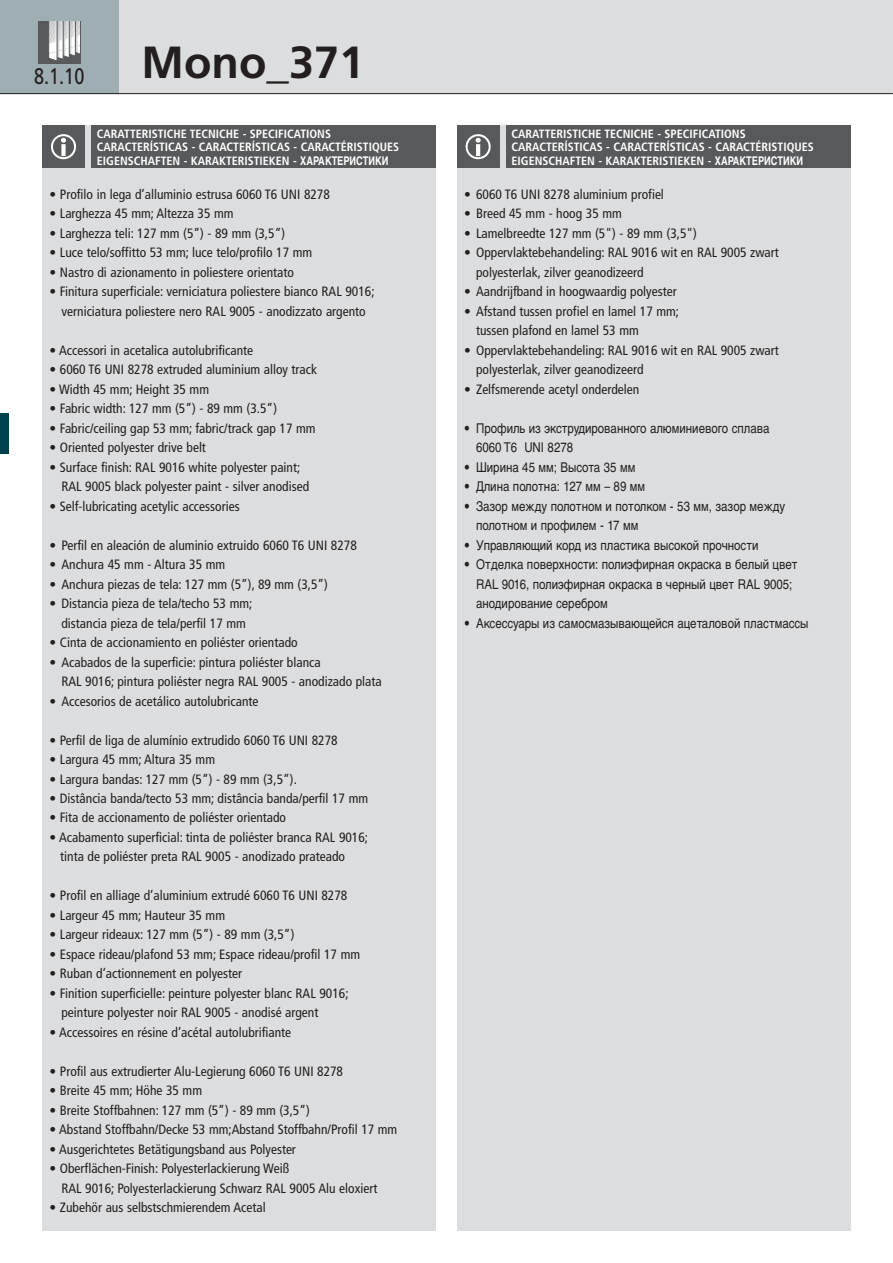
<style>
.page{position:relative;width:893px;height:1263px;background:#fff}
.page>*{position:absolute;margin:0;border:0;box-sizing:border-box;transform-origin:0 0}
.t1{font:700 45px "Frutiger";color:#231f20}
.t2{font:22.5px "Frutiger";color:#231f20;scale:.8 1}
.t3{font:condensed 13.5px/19.5px "Frutiger";color:#231f20}
.t4{font:13.5px/19.5px "Helvetica Cyr Upright";color:#231f20;scale:.85 1}
.t5{font:700 condensed 12px/13.5px "Frutiger";color:#fff}
.s1{font-family:"Helvetica Cyr";font-stretch:normal}
</style>
<div class="page">
<div style="left:42px;top:126px;width:394px;height:1105px;background:#dcddde"></div>
<div style="left:42px;top:126px;width:43px;height:42px;background:#58595b"></div>
<svg style="left:51px;top:134px;width:25px;height:25px"></svg>
<div style="left:91px;top:126px;width:345px;height:42px;background:#58595b"></div>
<div style="left:457px;top:126px;width:393px;height:1105px;background:#dcddde"></div>
<div style="left:457px;top:126px;width:42px;height:42px;background:#58595b"></div>
<svg style="left:466px;top:134px;width:25px;height:25px"></svg>
<div style="left:506px;top:126px;width:344px;height:42px;background:#58595b"></div>
<div style="left:0;top:0;width:892px;height:94px;background:#dcddde"></div>
<div style="left:0;top:0;width:119px;height:94px;background:#9eaeb2"></div>
<div style="left:38px;top:21px;width:43px;height:43px;background:#58595b"></div>
<svg style="left:48px;top:21px;width:32px;height:39px"></svg>
<div style="left:0;top:413px;width:8px;height:41px;background:#00424e"></div>
<hr style="left:0;top:93px;width:892px;height:1px;background:#231f20">
<h2 class="t2" style="left:34px;top:67px;width:64px">8.1.10</h2>
<h1 class="t1" style="left:142px;top:44px;width:224px">Mono_371</h1>
<p class="t5" style="left:97px;top:128px;width:304px">CARATTERISTICHE TECNICHE - SPECIFICATIONS<br>CARACTERÍSTICAS - CARACTERÍSTICAS - CARACTÉRISTIQUES<br>EIGENSCHAFTEN - KARAKTERISTIEKEN - <span class="s1">ХАРАКТЕРИСТИКИ</span></p>
<p class="t3" style="left:50px;top:185px;width:282px">• Profilo in lega d’alluminio estrusa 6060 T6 UNI 8278</p>
<p class="t3" style="left:50px;top:205px;width:185px">• Larghezza 45 mm; Altezza 35 mm</p>
<p class="t3" style="left:50px;top:224px;width:237px">• Larghezza teli: 127 mm (5”) - 89 mm (3,5”)</p>
<p class="t3" style="left:50px;top:244px;width:264px">• Luce telo/soffitto 53 mm; luce telo/profilo 17 mm</p>
<p class="t3" style="left:50px;top:263px;width:246px">• Nastro di azionamento in poliestere orientato</p>
<p class="t3" style="left:50px;top:283px;width:326px;text-align:center">• Finitura superficiale: verniciatura poliestere bianco RAL 9016; verniciatura poliestere nero RAL 9005 - anodizzato argento</p>
<p class="t3" style="left:50px;top:341px;width:205px">• Accessori in acetalica autolubrificante</p>
<p class="t3" style="left:50px;top:361px;width:269px">• 6060 T6 UNI 8278 extruded aluminium alloy track</p>
<p class="t3" style="left:50px;top:380px;width:161px">• Width 45 mm; Height 35 mm</p>
<p class="t3" style="left:50px;top:400px;width:229px">• Fabric width: 127 mm (5”) - 89 mm (3.5”)</p>
<p class="t3" style="left:50px;top:419px;width:267px">• Fabric/ceiling gap 53 mm; fabric/track gap 17 mm</p>
<p class="t3" style="left:50px;top:439px;width:158px">• Oriented polyester drive belt</p>
<p class="t3" style="left:61px;top:458px;width:249px;text-indent:-12px">• Surface finish: RAL 9016 white polyester paint;<br>RAL 9005 black polyester paint - silver anodised</p>
<p class="t3" style="left:50px;top:497px;width:192px">• Self-lubricating acetylic accessories</p>
<p class="t3" style="left:50px;top:536px;width:309px">• Perfil en aleación de aluminio extruido 6060 T6 UNI 8278</p>
<p class="t3" style="left:50px;top:556px;width:177px">• Anchura 45 mm - Altura 35 mm</p>
<p class="t3" style="left:50px;top:575px;width:280px">• Anchura piezas de tela: 127 mm (5”), 89 mm (3,5”)</p>
<p class="t3" style="left:50px;top:595px;width:204px;text-align:center">• Distancia pieza de tela/techo 53 mm; distancia pieza de tela/perfil 17 mm</p>
<p class="t3" style="left:50px;top:634px;width:250px">• Cinta de accionamiento en poliéster orientado</p>
<p class="t3" style="left:61px;top:653px;width:322px;text-indent:-12px">• Acabados de la superficie: pintura poliéster blanca<br>RAL 9016; pintura poliéster negra RAL 9005 - anodizado plata</p>
<p class="t3" style="left:50px;top:692px;width:210px">• Accesorios de acetálico autolubricante</p>
<p class="t3" style="left:50px;top:731px;width:290px">• Perfil de liga de alumínio extrudido 6060 T6 UNI 8278</p>
<p class="t3" style="left:50px;top:751px;width:167px">• Largura 45 mm; Altura 35 mm</p>
<p class="t3" style="left:50px;top:770px;width:249px">• Largura bandas: 127 mm (5”) - 89 mm (3,5”).</p>
<p class="t3" style="left:50px;top:790px;width:320px">• Distância banda/tecto 53 mm; distância banda/perfil 17 mm</p>
<p class="t3" style="left:50px;top:809px;width:238px">• Fita de accionamento de poliéster orientado</p>
<p class="t3" style="left:60px;top:829px;width:309px;text-indent:-11px">• Acabamento superficial: tinta de poliéster branca RAL 9016; tinta de poliéster preta RAL 9005 - anodizado prateado</p>
<p class="t3" style="left:50px;top:887px;width:299px">• Profil en alliage d’aluminium extrudé 6060 T6 UNI 8278</p>
<p class="t3" style="left:50px;top:907px;width:177px">• Largeur 45 mm; Hauteur 35 mm</p>
<p class="t3" style="left:50px;top:926px;width:246px">• Largeur rideaux: 127 mm (5”) - 89 mm (3,5”)</p>
<p class="t3" style="left:50px;top:946px;width:312px">• Espace rideau/plafond 53 mm; Espace rideau/profil 17 mm</p>
<p class="t3" style="left:50px;top:965px;width:194px">• Ruban d’actionnement en polyester</p>
<p class="t3" style="left:61px;top:985px;width:289px;text-indent:-12px">• Finition superficielle: peinture polyester blanc RAL 9016; peinture polyester noir RAL 9005 - anodisé argent</p>
<p class="t3" style="left:50px;top:1024px;width:243px">• Accessoires en résine d’acétal autolubrifiante</p>
<p class="t3" style="left:50px;top:1063px;width:295px">• Profil aus extrudierter Alu-Legierung 6060 T6 UNI 8278</p>
<p class="t3" style="left:50px;top:1082px;width:154px">• Breite 45 mm; Höhe 35 mm</p>
<p class="t3" style="left:50px;top:1102px;width:262px">• Breite Stoffbahnen: 127 mm (5”) - 89 mm (3,5”)</p>
<p class="t3" style="left:50px;top:1121px;width:349px">• Abstand Stoffbahn/Decke 53 mm;Abstand Stoffbahn/Profil 17 mm</p>
<p class="t3" style="left:50px;top:1141px;width:248px">• Ausgerichtetes Betätigungsband aus Polyester</p>
<p class="t3" style="left:61px;top:1160px;width:317px;text-indent:-12px">• Oberflächen-Finish: Polyesterlackierung Weiß<br>RAL 9016; Polyesterlackierung Schwarz RAL 9005 Alu eloxiert</p>
<p class="t3" style="left:50px;top:1199px;width:218px">• Zubehör aus selbstschmierendem Acetal</p>
<p class="t5" style="left:512px;top:128px;width:304px">CARATTERISTICHE TECNICHE - SPECIFICATIONS<br>CARACTERÍSTICAS - CARACTERÍSTICAS - CARACTÉRISTIQUES<br>EIGENSCHAFTEN - KARAKTERISTIEKEN - <span class="s1">ХАРАКТЕРИСТИКИ</span></p>
<p class="t3" style="left:464px;top:185px;width:201px">• 6060 T6 UNI 8278 aluminium profiel</p>
<p class="t3" style="left:464px;top:205px;width:159px">• Breed 45 mm - hoog 35 mm</p>
<p class="t3" style="left:464px;top:224px;width:234px">• Lamelbreedte 127 mm (5") - 89 mm (3,5")</p>
<p class="t3" style="left:476px;top:244px;width:304px;text-indent:-12px">• Oppervlaktebehandeling: RAL 9016 wit en RAL 9005 zwart polyesterlak, zilver geanodizeerd</p>
<p class="t3" style="left:464px;top:283px;width:214px">• Aandrijfband in hoogwaardig polyester</p>
<p class="t3" style="left:476px;top:302px;width:204px;text-indent:-12px">• Afstand tussen profiel en lamel 17 mm; tussen plafond en lamel 53 mm</p>
<p class="t3" style="left:476px;top:341px;width:304px;text-indent:-12px">• Oppervlaktebehandeling: RAL 9016 wit en RAL 9005 zwart polyesterlak, zilver geanodizeerd</p>
<p class="t3" style="left:464px;top:380px;width:177px">• Zelfsmerende acetyl onderdelen</p>
<p class="t4" style="left:476px;top:420px;width:347px;text-indent:-12px">• Профиль из экструдированного алюминиевого сплава<br>6060 T6 UNI 8278</p>
<p class="t4" style="left:464px;top:459px;width:203px">• Ширина 45 мм; Высота 35 мм</p>
<p class="t4" style="left:464px;top:478px;width:214px">• Длина полотна: 127 мм – 89 мм</p>
<p class="t4" style="left:476px;top:498px;width:365px;text-indent:-12px">• Зазор между полотном и потолком - 53 мм, зазор между полотном и профилем - 17 мм</p>
<p class="t4" style="left:464px;top:536px;width:348px">• Управляющий корд из пластика высокой прочности</p>
<p class="t4" style="left:476px;top:556px;width:380px;text-indent:-12px">• Отделка поверхности: полиэфирная окраска в белый цвет<br>RAL 9016, полиэфирная окраска в черный цвет RAL 9005; анодирование серебром</p>
<p class="t4" style="left:464px;top:614px;width:407px">• Аксессуары из самосмазывающейся ацеталовой пластмассы</p>
</div>
